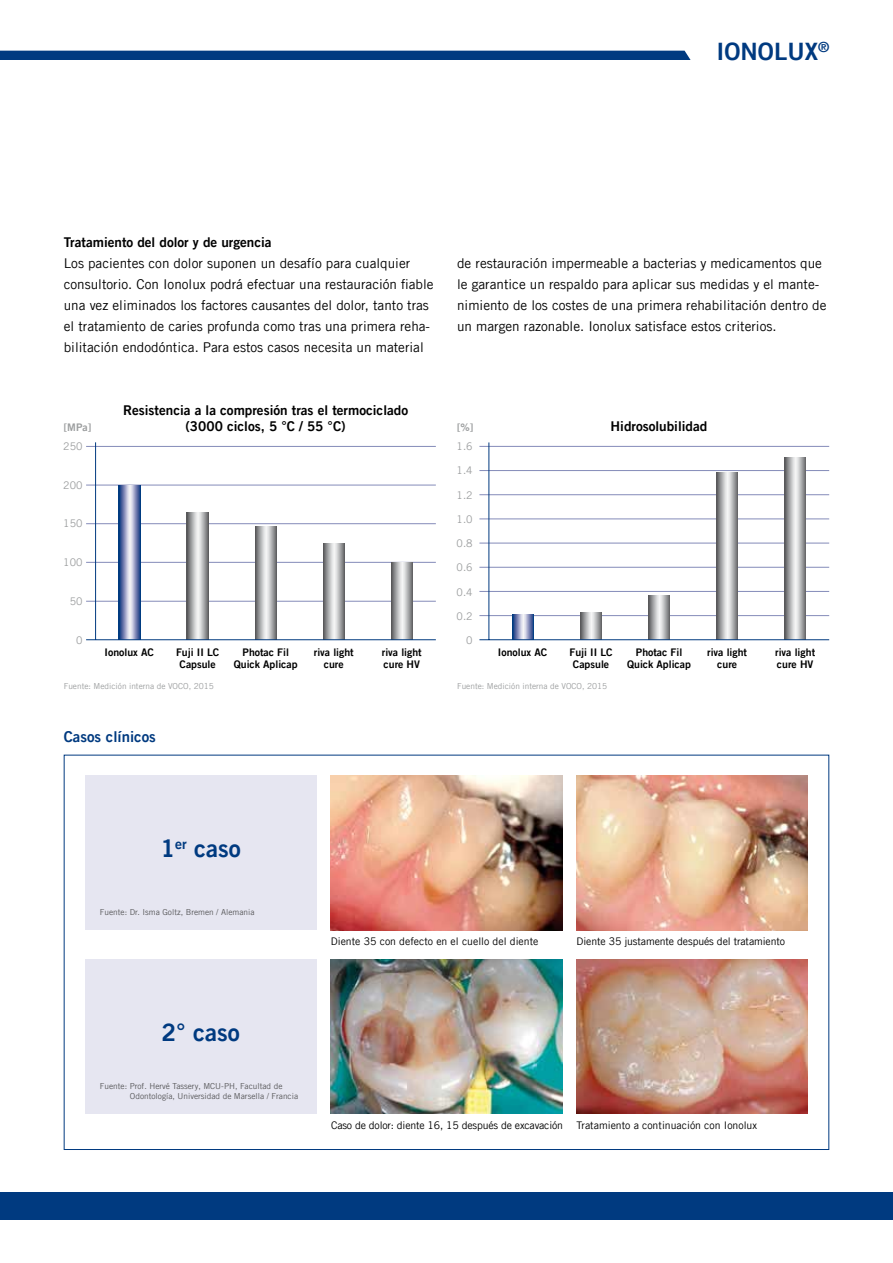
<style>
.page{position:relative;width:893px;height:1263px;background:#fff}
.page>*{position:absolute;margin:0;border:0;box-sizing:border-box;transform-origin:0 0}
.t1{font:24px "Trade Gothic LT Com Bd 2";color:#003a80}
.t2{font:15px "Trade Gothic LT Com Bd 2";color:#003a80}
.t3{font:13.5px/21px "Trade Gothic LT Com";color:#000}
.t4{font:13.5px/16.2px "Trade Gothic LT Com Bd 2";color:#000;text-align:center}
.t5{font:10.5px "Trade Gothic LT Com";letter-spacing:-.01em;color:#000}
.t6{font:10.5px/12.6px "Trade Gothic LT Com Bd 2";color:#000;text-align:center}
.t7{font:10.5px "Trade Gothic LT Com";color:#9c9e9f}
.t8{font:10.5px "Trade Gothic LT Com Bd 2";color:#9c9e9f}
.t9{font:8.25px/9.9px "Trade Gothic LT Com";color:#58585a}
.t10{font:8.25px "Trade Gothic LT Com";color:#9c9e9f}
</style>
<div class="page">
<div style="left:0;top:1192px;width:893px;height:28px;background:#003a80"></div>
<div style="left:0;top:51px;width:691px;height:9px;background:#003a80"></div>
<hr style="left:479px;top:615px;width:350px;height:1px;background:#848bb9">
<hr style="left:479px;top:591px;width:350px;height:1px;background:#848bb9">
<hr style="left:479px;top:567px;width:350px;height:1px;background:#848bb9">
<hr style="left:479px;top:543px;width:350px;height:1px;background:#848bb9">
<hr style="left:479px;top:519px;width:350px;height:1px;background:#848bb9">
<hr style="left:479px;top:494px;width:350px;height:1px;background:#848bb9">
<hr style="left:479px;top:470px;width:350px;height:1px;background:#848bb9">
<hr style="left:479px;top:446px;width:350px;height:1px;background:#848bb9">
<svg style="left:512px;top:614px;width:21px;height:25px"></svg>
<svg style="left:580px;top:613px;width:21px;height:26px"></svg>
<svg style="left:648px;top:596px;width:22px;height:43px"></svg>
<svg style="left:716px;top:473px;width:22px;height:166px;background:#acadaf"></svg>
<svg style="left:784px;top:457px;width:22px;height:182px;background:#acadaf"></svg>
<hr style="left:488px;top:442px;width:1px;height:198px;background:#003a80">
<hr style="left:479px;top:639px;width:350px;height:1px;background:#003a80">
<hr style="left:86px;top:601px;width:350px;height:1px;background:#848bb9">
<hr style="left:86px;top:562px;width:350px;height:1px;background:#848bb9">
<hr style="left:86px;top:523px;width:350px;height:1px;background:#848bb9">
<hr style="left:86px;top:485px;width:350px;height:1px;background:#848bb9">
<hr style="left:86px;top:446px;width:350px;height:1px;background:#848bb9">
<svg style="left:119px;top:486px;width:21px;height:153px;background:#8996be"></svg>
<svg style="left:187px;top:513px;width:21px;height:126px;background:#b0b1b2"></svg>
<svg style="left:255px;top:526px;width:21px;height:113px;background:#b0b1b2"></svg>
<svg style="left:323px;top:543px;width:21px;height:96px;background:#b0b1b2"></svg>
<svg style="left:391px;top:563px;width:21px;height:76px;background:#b0b1b2"></svg>
<hr style="left:95px;top:442px;width:1px;height:198px;background:#003a80">
<hr style="left:86px;top:639px;width:350px;height:1px;background:#003a80">
<img style="left:331px;top:960px;width:231px;height:154px">
<img style="left:577px;top:960px;width:231px;height:153px">
<div style="left:85px;top:776px;width:231px;height:154px;background:#e6e6f1"></div>
<div style="left:85px;top:960px;width:231px;height:154px;background:#e6e6f1"></div>
<img style="left:577px;top:776px;width:231px;height:154px">
<img style="left:331px;top:776px;width:231px;height:154px">
<h1 class="t1" style="left:717px;top:37px;width:114px">Ionolux<sup>®</sup></h1>
<p class="t4" style="left:64px;top:234px;width:209px">Tratamiento del dolor y de urgencia</p>
<p class="t3" style="left:64px;top:252px;width:371px">Los pacientes con dolor suponen un desafío para cualquier consultorio. Con Ionolux podrá efectuar una restauración fiable una vez eliminados los factores causantes del dolor, tanto tras el tratamiento de caries profunda como tras una primera reha&shy;bilitación endodóntica. Para estos casos necesita un material</p>
<p class="t3" style="left:457px;top:252px;width:371px">de restauración impermeable a bacterias y medicamentos que le garantice un respaldo para aplicar sus medidas y el mante&shy;nimiento de los costes de una primera rehabilitación dentro de un margen razonable. Ionolux satisface estos criterios.</p>
<p class="t4" style="left:123px;top:402px;width:286px">Resistencia a la compresión tras el termociclado (3000 ciclos, 5 °C / 55 °C)</p>
<p class="t8" style="left:64px;top:421px;width:29px">[MPa]</p>
<p class="t8" style="left:457px;top:421px;width:18px">[%]</p>
<p class="t7" style="left:63px;top:440px;width:21px">250</p>
<p class="t7" style="left:63px;top:479px;width:21px">200</p>
<p class="t7" style="left:63px;top:517px;width:21px">150</p>
<p class="t7" style="left:63px;top:556px;width:21px">100</p>
<p class="t7" style="left:70px;top:595px;width:14px">50</p>
<p class="t7" style="left:76px;top:634px;width:8px">0</p>
<p class="t7" style="left:457px;top:440px;width:18px">1.6</p>
<p class="t7" style="left:457px;top:464px;width:18px">1.4</p>
<p class="t7" style="left:457px;top:488px;width:18px">1.2</p>
<p class="t7" style="left:457px;top:513px;width:18px">1.0</p>
<p class="t7" style="left:457px;top:537px;width:18px">0.8</p>
<p class="t7" style="left:457px;top:561px;width:18px">0.6</p>
<p class="t7" style="left:457px;top:585px;width:18px">0.4</p>
<p class="t7" style="left:457px;top:610px;width:18px">0.2</p>
<p class="t7" style="left:466px;top:634px;width:8px">0</p>
<p class="t4" style="left:610px;top:418px;width:98px">Hidrosolubilidad</p>
<p class="t6" style="left:105px;top:646px;width:44px">Ionolux AC</p>
<p class="t6" style="left:498px;top:646px;width:44px">Ionolux AC</p>
<p class="t6" style="left:176px;top:646px;width:41px">Fuji II LC<br>Capsule</p>
<p class="t6" style="left:569px;top:646px;width:41px">Fuji II LC<br>Capsule</p>
<p class="t6" style="left:234px;top:646px;width:65px">Photac Fil<br>Quick Aplicap</p>
<p class="t6" style="left:627px;top:646px;width:65px">Photac Fil<br>Quick Aplicap</p>
<p class="t6" style="left:314px;top:646px;width:41px">riva light cure</p>
<p class="t6" style="left:707px;top:646px;width:41px">riva light cure</p>
<p class="t6" style="left:382px;top:646px;width:41px;text-align:left">riva light cure HV</p>
<p class="t6" style="left:775px;top:646px;width:41px;text-align:left">riva light cure HV</p>
<p class="t10" style="left:64px;top:681px;width:152px">Fuente: Medición interna de VOCO, 2015</p>
<p class="t10" style="left:457px;top:681px;width:152px">Fuente: Medición interna de VOCO, 2015</p>
<p class="t2" style="left:64px;top:727px;width:94px">Casos clínicos</p>
<h1 class="t1" style="left:160px;top:833px;width:82px">1<sup>er</sup> caso</h1>
<p class="t9" style="left:100px;top:907px;width:156px">Fuente: Dr. Isma Goltz, Bremen / Alemania</p>
<h1 class="t1" style="left:162px;top:1017px;width:80px">2° caso</h1>
<p class="t9" style="left:130px;top:1081px;width:170px;text-indent:-30px">Fuente: Prof. Hervé Tassery, MCU-PH, Facultad de<br>Odontología, Universidad de Marsella / Francia</p>
<p class="t5" style="left:331px;top:935px;width:209px">Diente 35 con defecto en el cuello del diente</p>
<p class="t5" style="left:576px;top:935px;width:210px">Diente 35 justamente después del tratamiento</p>
<p class="t5" style="left:331px;top:1118px;width:233px">Caso de dolor: diente 16, 15 después de excavación</p>
<p class="t5" style="left:577px;top:1119px;width:182px">Tratamiento a continuación con Ionolux</p>
</div>
